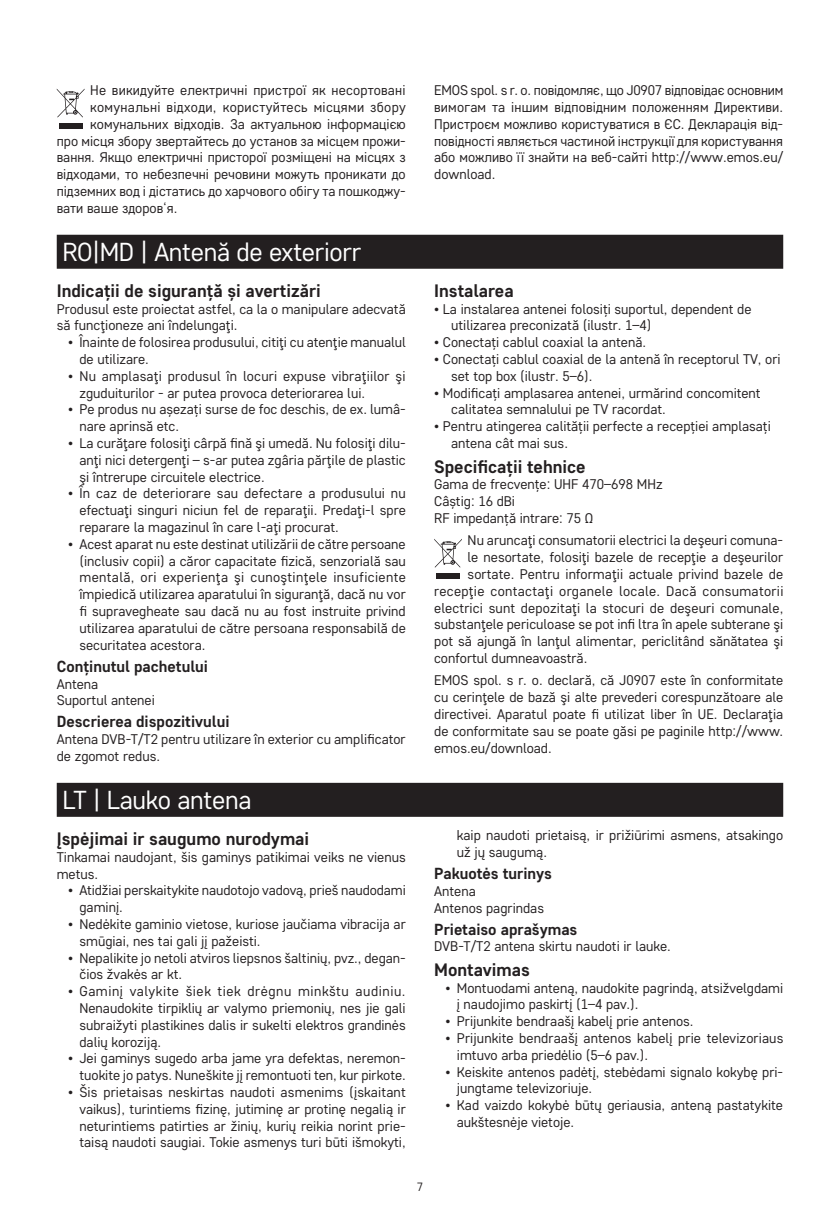
<style>
.page{position:relative;width:840px;height:1219px;background:#fff}
.page>*{position:absolute;margin:0;border:0;box-sizing:border-box;transform-origin:0 0}
.t1{font:26px "Core Sans D35";letter-spacing:-.01em;color:#fff}
.t2{font:700 18px "Core Sans D55";color:#231f20}
.t3{font:700 16px "Core Sans D55";color:#231f20}
.t4{font:14px/16.8px "Core Sans D35";color:#231f20}
.t5{font:14px "Core Sans D35";letter-spacing:.02em;color:#231f20}
.t6{font:14px "Core Sans D35";letter-spacing:.025em;color:#231f20}
.t7{font:12px "Core Sans D35";color:#231f20}
</style>
<div class="page">
<svg style="left:57px;top:89px;width:27px;height:28px"></svg>
<div style="left:59px;top:123px;width:23px;height:6px;background:#231f20"></div>
<div style="left:57px;top:235px;width:725px;height:34px;background:#231f20"></div>
<svg style="left:434px;top:539px;width:27px;height:29px"></svg>
<div style="left:436px;top:573px;width:23px;height:6px;background:#231f20"></div>
<div style="left:57px;top:783px;width:725px;height:34px;background:#231f20"></div>
<p class="t4" style="left:90px;top:82px;width:317px">Не викидуйте електричні пристрої як несортовані</p>
<p class="t6" style="left:90px;top:98px;width:317px">комунальні відходи, користуйтесь місцями збору</p>
<p class="t4" style="left:90px;top:115px;width:317px">комунальних відходів. За актуальною інформацією</p>
<p class="t4" style="left:57px;top:132px;width:350px">про місця збору звертайтесь до установ за місцем прожи-</p>
<p class="t4" style="left:57px;top:149px;width:350px">вання. Якщо електричні присторої розміщені на місцях з</p>
<p class="t4" style="left:57px;top:166px;width:350px">відходами, то небезпечні речовини можуть проникати до</p>
<p class="t4" style="left:57px;top:182px;width:350px">підземних вод і дістатись до харчового обігу та пошкоджу-</p>
<p class="t4" style="left:57px;top:199px;width:122px">вати ваше здоров‘я.</p>
<h1 class="t1" style="left:62px;top:235px;width:300px">RO|MD | Antenă de exteriorr</h1>
<p class="t2" style="left:57px;top:279px;width:265px">Indicații de siguranță și avertizări</p>
<p class="t4" style="left:57px;top:300px;width:350px">Produsul este proiectat astfel, ca la o manipulare adecvată să funcţioneze ani îndelungaţi.</p>
<p class="t4" style="left:79px;top:333px;width:328px;text-indent:-11px">• Înainte de folosirea produsului, citiţi cu atenţie manualul de utilizare.</p>
<p class="t4" style="left:79px;top:367px;width:327px;text-indent:-11px">• Nu amplasaţi produsul în locuri expuse vibraţiilor şi zguduiturilor - ar putea provoca deteriorarea lui.</p>
<p class="t4" style="left:79px;top:401px;width:327px;text-indent:-11px">• Pe produs nu așezați surse de foc deschis, de ex. lumâ&shy;nare aprinsă etc.</p>
<p class="t4" style="left:79px;top:434px;width:328px;text-align:justify;text-indent:-11px">• La curăţare folosiţi cârpă fină şi umedă. Nu folosiţi dilu&shy;anţi nici detergenţi – s-ar putea zgâria părţile de plastic şi întrerupe circuitele electrice.</p>
<p class="t4" style="left:79px;top:485px;width:328px;text-align:justify;text-indent:-11px">• În caz de deteriorare sau defectare a produsului nu efectuaţi singuri niciun fel de reparaţii. Predaţi-l spre reparare la magazinul în care l-aţi procurat.</p>
<p class="t4" style="left:79px;top:535px;width:328px;text-align:justify;text-indent:-11px">• Acest aparat nu este destinat utilizării de către persoane (inclusiv copii) a căror capacitate fizică, senzorială sau mentală, ori experienţa şi cunoştinţele insuficiente împiedică utilizarea aparatului în siguranţă, dacă nu vor fi supravegheate sau dacă nu au fost instruite privind utilizarea aparatului de către persoana responsabilă de securitatea acestora.</p>
<p class="t3" style="left:57px;top:656px;width:153px">Conținutul pachetului</p>
<p class="t4" style="left:57px;top:675px;width:99px">Antena<br>Suportul antenei</p>
<p class="t3" style="left:57px;top:711px;width:174px">Descrierea dispozitivului</p>
<p class="t4" style="left:57px;top:730px;width:350px">Antena DVB-T/T2 pentru utilizare în exterior cu amplificator de zgomot redus.</p>
<h1 class="t1" style="left:62px;top:783px;width:190px">LT | Lauko antena</h1>
<p class="t2" style="left:57px;top:827px;width:254px">Įspėjimai ir saugumo nurodymai</p>
<p class="t4" style="left:57px;top:848px;width:350px">Tinkamai naudojant, šis gaminys patikimai veiks ne vienus metus.</p>
<p class="t4" style="left:79px;top:882px;width:328px;text-indent:-11px">• Atidžiai perskaitykite naudotojo vadovą, prieš naudodami gaminį.</p>
<p class="t4" style="left:79px;top:915px;width:327px;text-indent:-11px">• Nedėkite gaminio vietose, kuriose jaučiama vibracija ar smūgiai, nes tai gali jį pažeisti.</p>
<p class="t4" style="left:79px;top:949px;width:327px;text-indent:-11px">• Nepalikite jo netoli atviros liepsnos šaltinių, pvz., degan&shy;čios žvakės ar kt.</p>
<p class="t4" style="left:79px;top:982px;width:327px;text-align:justify;text-indent:-11px">• Gaminį valykite šiek tiek drėgnu minkštu audiniu.<br>Nenaudokite tirpiklių ar valymo priemonių, nes jie gali subraižyti plastikines dalis ir sukelti elektros grandinės dalių koroziją.</p>
<p class="t4" style="left:68px;top:1050px;width:339px;text-align:right">• Jei gaminys sugedo arba jame yra defektas, neremon&shy;tuokite jo patys. Nuneškite jį remontuoti ten, kur pirkote.</p>
<p class="t4" style="left:79px;top:1083px;width:328px;text-align:justify;text-indent:-11px">• Šis prietaisas neskirtas naudoti asmenims (įskaitant vaikus), turintiems fizinę, jutiminę ar protinę negalią ir neturintiems patirties ar žinių, kurių reikia norint prie&shy;taisą naudoti saugiai. Tokie asmenys turi būti išmokyti,</p>
<p class="t4" style="left:434px;top:82px;width:350px;text-align:justify">EMOS spol. s r. o. повідомляє, що J0907 відповідає основним вимогам та іншим відповідним положенням Директиви.<br>Пристроєм можливо користуватися в ЄС. Декларація від&shy;повідності являється частиной інструкції для користування або можливо її знайти на веб-сайті http://www.emos.eu/ download.</p>
<p class="t2" style="left:434px;top:279px;width:81px">Instalarea</p>
<p class="t4" style="left:451px;top:300px;width:301px;text-indent:-17px">• La instalarea antenei folosiți suportul, dependent de utilizarea preconizată (ilustr. 1–4)</p>
<p class="t4" style="left:434px;top:333px;width:213px">• Conectați cablul coaxial la antenă.</p>
<p class="t4" style="left:451px;top:350px;width:331px;text-indent:-17px">• Conectați cablul coaxial de la antenă în receptorul TV, ori set top box (ilustr. 5–6).</p>
<p class="t4" style="left:451px;top:384px;width:311px;text-indent:-17px">• Modificați amplasarea antenei, urmărind concomitent calitatea semnalului pe TV racordat.</p>
<p class="t4" style="left:451px;top:417px;width:321px;text-indent:-17px">• Pentru atingerea calității perfecte a recepției amplasați antena cât mai sus.</p>
<p class="t2" style="left:434px;top:454px;width:153px">Specificații tehnice</p>
<p class="t4" style="left:434px;top:476px;width:230px">Gama de frecvențe: UHF 470–698 MHz<br>Câștig: 16 dBi<br>RF impedanță intrare: 75 Ω</p>
<p class="t4" style="left:467px;top:532px;width:317px">Nu aruncaţi consumatorii electrici la deşeuri comuna-</p>
<p class="t4" style="left:467px;top:548px;width:317px">le nesortate, folosiţi bazele de recepţie a deşeurilor</p>
<p class="t4" style="left:467px;top:565px;width:317px">sortate. Pentru informaţii actuale privind bazele de</p>
<p class="t5" style="left:434px;top:582px;width:350px">recepţie contactaţi organele locale. Dacă consumatorii</p>
<p class="t4" style="left:434px;top:599px;width:350px">electrici sunt depozitaţi la stocuri de deşeuri comunale,</p>
<p class="t4" style="left:434px;top:616px;width:350px">substanţele periculoase se pot infi ltra în apele subterane şi</p>
<p class="t4" style="left:434px;top:632px;width:350px">pot să ajungă în lanţul alimentar, periclitând sănătatea şi</p>
<p class="t4" style="left:434px;top:649px;width:155px">confortul dumneavoastră.</p>
<p class="t4" style="left:434px;top:672px;width:350px;text-align:justify">EMOS spol. s r. o. declară, că J0907 este în conformitate cu cerinţele de bază şi alte prevederi corespunzătoare ale directivei. Aparatul poate fi utilizat liber în UE. Declaraţia de conformitate sau se poate găsi pe paginile http://www. emos.eu/download.</p>
<p class="t4" style="left:456px;top:826px;width:327px">kaip naudoti prietaisą, ir prižiūrimi asmens, atsakingo už jų saugumą.</p>
<p class="t3" style="left:434px;top:863px;width:119px">Pakuotės turinys</p>
<p class="t4" style="left:434px;top:882px;width:111px">Antena<br>Antenos pagrindas</p>
<p class="t3" style="left:434px;top:919px;width:145px">Prietaiso aprašymas</p>
<p class="t4" style="left:434px;top:938px;width:238px">DVB-T/T2 antena skirtu naudoti ir lauke.</p>
<p class="t2" style="left:434px;top:958px;width:97px">Montavimas</p>
<p class="t4" style="left:456px;top:979px;width:328px;text-indent:-11px">• Montuodami anteną, naudokite pagrindą, atsižvelgdami į naudojimo paskirtį (1–4 pav.).</p>
<p class="t4" style="left:445px;top:1012px;width:249px">• Prijunkite bendraašį kabelį prie antenos.</p>
<p class="t4" style="left:456px;top:1029px;width:328px;text-indent:-11px">• Prijunkite bendraašį antenos kabelį prie televizoriaus imtuvo arba priedėlio (5–6 pav.).</p>
<p class="t4" style="left:456px;top:1063px;width:327px;text-indent:-11px">• Keiskite antenos padėtį, stebėdami signalo kokybę pri&shy;jungtame televizoriuje.</p>
<p class="t4" style="left:456px;top:1096px;width:327px;text-indent:-11px">• Kad vaizdo kokybė būtų geriausia, anteną pastatykite aukštesnėje vietoje.</p>
<p class="t7" style="left:416px;top:1179px;width:8px">7</p>
</div>
